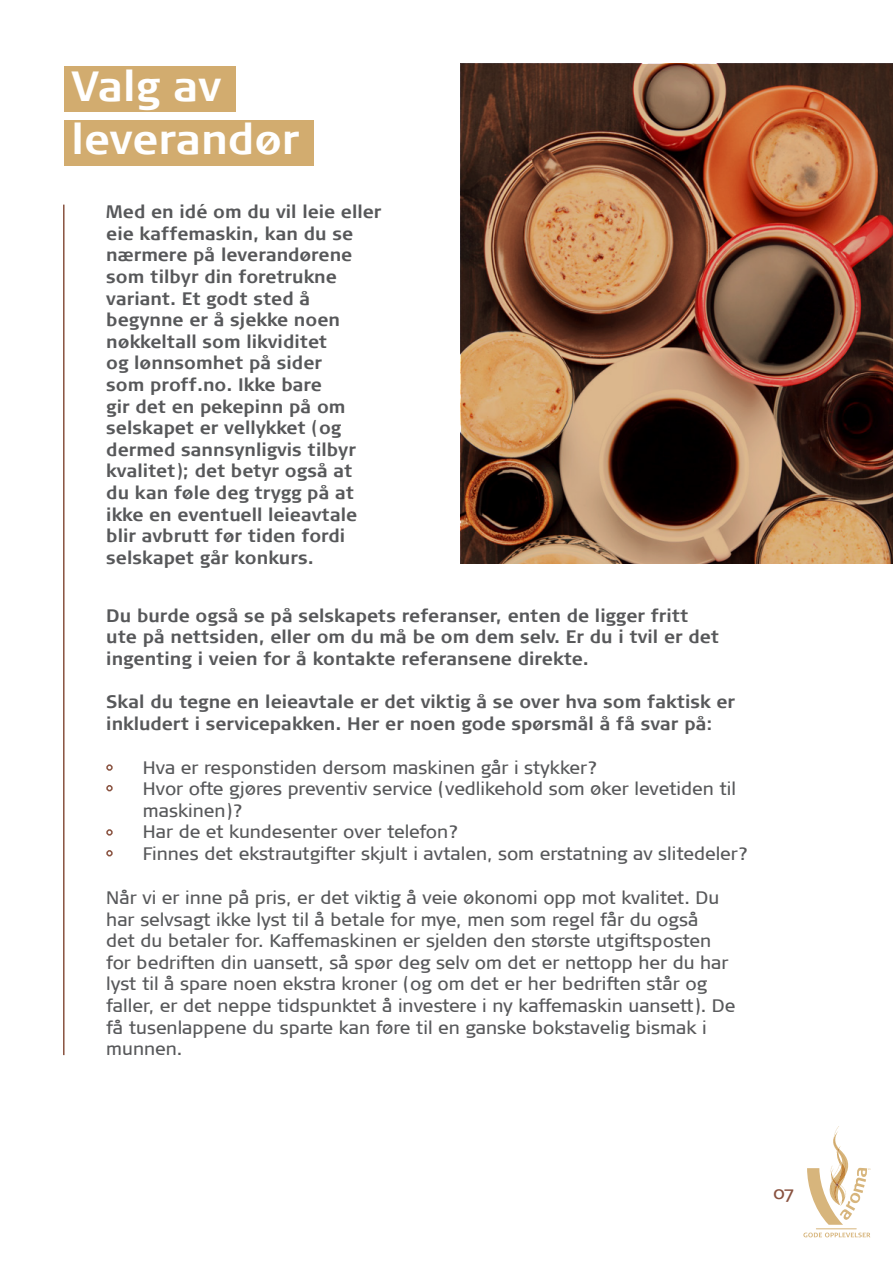
<style>
.page{position:relative;width:893px;height:1263px;background:#fff}
.page>*{position:absolute;margin:0;border:0;box-sizing:border-box;transform-origin:0 0}
.t1{font:700 42px "Signa";color:#fff}
.t2{font:700 18px/21.6px "Signa";color:#57585a}
.t3{font:18px/21.6px "Signa Normal";color:#57585a}
.t4{font:18px "Signa Normal";color:#895240}
</style>
<div class="page">
<svg style="left:803px;top:1232px;width:67px;height:5px"></svg>
<hr style="left:816px;top:1228px;width:41px;height:1px;background:#d7b57c">
<svg style="left:807px;top:1126px;width:63px;height:99px"></svg>
<div style="left:64px;top:120px;width:249px;height:45px;background:#d2ac6f"></div>
<div style="left:64px;top:66px;width:172px;height:46px;background:#d2ac6f"></div>
<hr style="left:63px;top:205px;width:2px;height:850px;background:#895240">
<img style="left:461px;top:64px;width:432px;height:500px">
<div style="left:106px;top:764px;width:7px;height:7px;border:2px solid #895240;border-radius:50%"></div>
<div style="left:106px;top:785px;width:7px;height:6px;border:2px solid #895240;border-radius:50%"></div>
<div style="left:106px;top:829px;width:7px;height:7px;border:2px solid #895240;border-radius:50%"></div>
<div style="left:106px;top:850px;width:7px;height:6px;border:2px solid #895240;border-radius:50%"></div>
<p class="t1" style="left:72px;top:62px;width:151px">Valg av</p>
<p class="t1" style="left:72px;top:115px;width:230px">leverandør</p>
<p class="t2" style="left:106px;top:201px;width:277px">Med en idé om du vil leie eller eie kaffemaskin, kan du se nærmere på leverandørene som tilbyr din foretrukne variant. Et godt sted å begynne er å sjekke noen nøkkeltall som likviditet<br>og lønnsomhet på sider<br>som proff.no. Ikke bare<br>gir det en pekepinn på om selskapet er vellykket (og dermed sannsynligvis tilbyr kvalitet); det betyr også at<br>du kan føle deg trygg på at ikke en eventuell leieavtale blir avbrutt før tiden fordi selskapet går konkurs.</p>
<p class="t2" style="left:106px;top:604px;width:614px">Du burde også se på selskapets referanser, enten de ligger fritt ute på nettsiden, eller om du må be om dem selv. Er du i tvil er det ingenting i veien for å kontakte referansene direkte.</p>
<p class="t2" style="left:106px;top:691px;width:630px">Skal du tegne en leieavtale er det viktig å se over hva som faktisk er inkludert i servicepakken. Her er noen gode spørsmål å få svar på:</p>
<p class="t3" style="left:143px;top:756px;width:456px">Hva er responstiden dersom maskinen går i stykker?</p>
<p class="t3" style="left:143px;top:778px;width:595px">Hvor ofte gjøres preventiv service (vedlikehold som øker levetiden til maskinen)?</p>
<p class="t3" style="left:143px;top:821px;width:317px">Har de et kundesenter over telefon?</p>
<p class="t3" style="left:143px;top:843px;width:607px">Finnes det ekstrautgifter skjult i avtalen, som erstatning av slitedeler?</p>
<p class="t3" style="left:106px;top:887px;width:630px">Når vi er inne på pris, er det viktig å veie økonomi opp mot kvalitet. Du har selvsagt ikke lyst til å betale for mye, men som regel får du også<br>det du betaler for. Kaffemaskinen er sjelden den største utgiftsposten for bedriften din uansett, så spør deg selv om det er nettopp her du har lyst til å spare noen ekstra kroner (og om det er her bedriften står og faller, er det neppe tidspunktet å investere i ny kaffemaskin uansett). De få tusenlappene du sparte kan føre til en ganske bokstavelig bismak i munnen.</p>
<p class="t4" style="left:773px;top:1182px;width:22px">0٣7</p>
</div>
